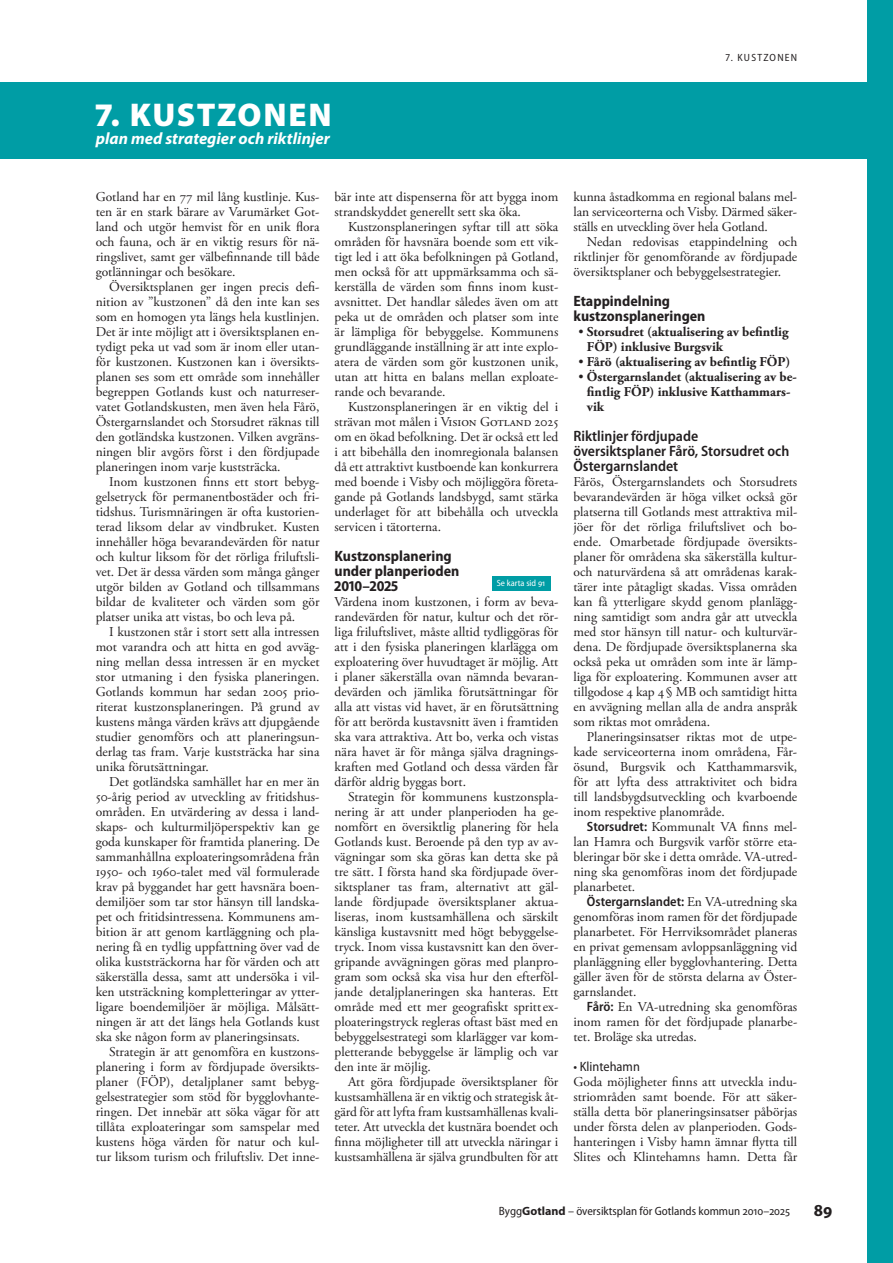
<style>
.page{position:relative;width:893px;height:1263px;background:#fff}
.page>*{position:absolute;margin:0;border:0;box-sizing:border-box;transform-origin:0 0}
.t1{font:900 33px "Myriad Pro";letter-spacing:.045em;color:#fff}
.t2{font:700 semi-condensed 18px "Myriad Pro";color:#231f20}
.t3{font:italic 700 16.5px "Myriad Pro";letter-spacing:.005em;color:#fff}
.t4{font:700 semi-condensed 15px/15px "Myriad Pro";color:#231f20}
.t5{font:600 semi-condensed 15px/15px "Myriad Pro";color:#231f20}
.t6{font:13.5px/15px "Adobe Garamond Pro";color:#231f20;text-align:justify}
.t7{font:700 13.5px/15px "Adobe Garamond Pro";color:#231f20}
.t8{font:600 semi-condensed 13.5px "Myriad Pro";color:#231f20}
.t9{font:semi-condensed 13.5px "Myriad Pro";color:#231f20}
.t10{font:semi-condensed 12px "Myriad Pro";color:#231f20}
.t11{font:semi-condensed 10.5px "Myriad Pro";letter-spacing:.12em;color:#231f20}
.t12{font:semi-condensed 9px "Myriad Pro";color:#fff}
.s1{font-weight:400}
.s2{font-family:"Myriad Pro";font-weight:600;font-stretch:semi-condensed}
.s3{font-family:"Adobe Garamond Pro";font-weight:400;font-stretch:normal}
.s4{font-weight:700;font-stretch:normal}
</style>
<div class="page">
<div style="left:0;top:82px;width:893px;height:77px;background:#009da5"></div>
<div style="left:867px;top:0;width:26px;height:1263px;background:#009da5"></div>
<div style="left:492px;top:576px;width:58px;height:15px;background:#009da5"></div>
<h1 class="t1" style="left:96px;top:93px;width:237px">7. KUSTZONEN</h1>
<p class="t3" style="left:96px;top:127px;width:236px">plan med strategier och riktlinjer</p>
<p class="t11" style="left:726px;top:52px;width:73px">7. kust zonen</p>
<p class="t6" style="left:96px;top:189px;width:225px">Gotland har en 77 mil lång kustlinje. Kus&shy;ten är en stark bärare av Varumärket Got&shy;land och utgör hemvist för en unik flora och fauna, och är en viktig resurs för nä&shy;ringslivet, samt ger välbefinnande till både gotlänningar och besökare.</p>
<p class="t6" style="left:96px;top:279px;width:225px;text-indent:13px">Översiktsplanen ger ingen precis defi&shy;nition av ”kustzonen” då den inte kan ses som en homogen yta längs hela kustlinjen.<br>Det är inte möjligt att i översiktsplanen en&shy;tydigt peka ut vad som är inom eller utan&shy;för kustzonen. Kustzonen kan i översikts&shy;planen ses som ett område som innehåller begreppen Gotlands kust och naturreser&shy;vatet Gotlandskusten, men även hela Fårö, Östergarnslandet och Storsudret räknas till den gotländska kustzonen. Vilken avgräns&shy;ningen blir avgörs först i den fördjupade planeringen inom varje kuststräcka.</p>
<p class="t6" style="left:96px;top:474px;width:225px;text-indent:13px">Inom kustzonen finns ett stort bebyg&shy;gelsetryck för permanentbostäder och fri&shy;tidshus. Turismnäringen är ofta kustorien&shy;terad liksom delar av vindbruket. Kusten innehåller höga bevarandevärden för natur och kultur liksom för det rörliga friluftsli&shy;vet. Det är dessa värden som många gånger utgör bilden av Gotland och tillsammans bildar de kvaliteter och värden som gör platser unika att vistas, bo och leva på.</p>
<p class="t6" style="left:96px;top:624px;width:225px;text-indent:13px">I kustzonen står i stort sett alla intressen mot varandra och att hitta en god avväg&shy;ning mellan dessa intressen är en mycket stor utmaning i den fysiska planeringen.<br>Gotlands kommun har sedan 2005 prio&shy;riterat kustzonsplaneringen. På grund av kustens många värden krävs att djupgående studier genomförs och att planeringsun&shy;derlag tas fram. Varje kuststräcka har sina unika förutsättningar.</p>
<p class="t6" style="left:96px;top:774px;width:225px;text-indent:13px">Det gotländska samhället har en mer än 50-årig period av utveckling av fritidshus&shy;områden. En utvärdering av dessa i land&shy;skaps- och kulturmiljöperspektiv kan ge goda kunskaper för framtida planering. De sammanhållna exploateringsområdena från 1950- och 1960-talet med väl formulerade krav på byggandet har gett havsnära boen&shy;demiljöer som tar stor hänsyn till landska&shy;pet och fritidsintressena. Kommunens am&shy;bition är att genom kartläggning och pla&shy;nering få en tydlig uppfattning över vad de olika kuststräckorna har för värden och att säkerställa dessa, samt att undersöka i vil&shy;ken utsträckning kompletteringar av ytter&shy;ligare boendemiljöer är möjliga. Målsätt&shy;ningen är att det längs hela Gotlands kust ska ske någon form av planeringsinsats.</p>
<p class="t6" style="left:96px;top:1044px;width:225px;text-indent:13px">Strategin är att genomföra en kustzons&shy;planering i form av fördjupade översikts&shy;planer (FÖP), detaljplaner samt bebyg&shy;gelsestrategier som stöd för bygglovhante&shy;ringen. Det innebär att söka vägar för att tillåta exploateringar som samspelar med kustens höga värden för natur och kul&shy;tur liksom turism och friluftsliv. Det inne-</p>
<p class="t6" style="left:335px;top:189px;width:225px">bär inte att dispenserna för att bygga inom strandskyddet generellt sett ska öka.</p>
<p class="t6" style="left:335px;top:219px;width:225px;text-indent:14px">Kustzonsplaneringen syftar till att söka områden för havsnära boende som ett vik&shy;tigt led i att öka befolkningen på Gotland, men också för att uppmärksamma och sä&shy;kerställa de värden som finns inom kust&shy;avsnittet. Det handlar således även om att peka ut de områden och platser som inte är lämpliga för bebyggelse. Kommunens grundläggande inställning är att inte explo&shy;atera de värden som gör kustzonen unik, utan att hitta en balans mellan exploate&shy;rande och bevarande.</p>
<p class="t6" style="left:335px;top:399px;width:225px;text-indent:14px">Kustzonsplaneringen är en viktig del i strävan mot målen i Vision Gotland 2025 om en ökad befolkning. Det är också ett led i att bibehålla den inomregionala balansen då ett attraktivt kustboende kan konkurrera med boende i Visby och möjliggöra företa&shy;gande på Gotlands landsbygd, samt stärka underlaget för att bibehålla och utveckla servicen i tätorterna.</p>
<p class="t4" style="left:335px;top:548px;width:126px">Kustzonsplanering under planperioden<br>2010–2025</p>
<p class="t12" style="left:497px;top:579px;width:50px">Se karta sid 91</p>
<p class="t6" style="left:335px;top:594px;width:225px">Värdena inom kustzonen, i form av beva&shy;randevärden för natur, kultur och det rör&shy;liga friluftslivet, måste alltid tydliggöras för att i den fysiska planeringen klarlägga om exploatering över huvudtaget är möjlig. Att i planer säkerställa ovan nämnda bevaran&shy;devärden och jämlika förutsättningar för alla att vistas vid havet, är en förutsättning för att berörda kustavsnitt även i framtiden ska vara attraktiva. Att bo, verka och vistas nära havet är för många själva dragnings&shy;kraften med Gotland och dessa värden får därför aldrig byggas bort.</p>
<p class="t6" style="left:335px;top:789px;width:225px;text-indent:14px">Strategin för kommunens kustzonspla&shy;nering är att under planperioden ha ge&shy;nomfört en översiktlig planering för hela Gotlands kust. Beroende på den typ av av&shy;vägningar som ska göras kan detta ske på tre sätt. I första hand ska fördjupade över&shy;siktsplaner tas fram, alternativt att gäl&shy;lande fördjupade översiktsplaner aktua&shy;liseras, inom kustsamhällena och särskilt känsliga kustavsnitt med högt bebyggelse&shy;tryck. Inom vissa kustavsnitt kan den över&shy;gripande avvägningen göras med planpro&shy;gram som också ska visa hur den efterföl&shy;jande detaljplaneringen ska hanteras. Ett område med ett mer geografiskt sprittex&shy;ploateringstryck regleras oftast bäst med en bebyggelsestrategi som klarlägger var kom&shy;pletterande bebyggelse är lämplig och var den inte är möjlig.</p>
<p class="t6" style="left:335px;top:1074px;width:225px;text-indent:14px">Att göra fördjupade översiktsplaner för kustsamhällena är en viktig och strategisk åt&shy;gärd för att lyfta fram kustsamhällenas kvali&shy;teter. Att utveckla det kustnära boendet och finna möjligheter till att utveckla näringar i kustsamhällena är själva grundbulten för att</p>
<p class="t6" style="left:573px;top:189px;width:225px">kunna åstadkomma en regional balans mel&shy;lan serviceorterna och Visby. Därmed säker&shy;ställs en utveckling över hela Gotland.</p>
<p class="t6" style="left:573px;top:234px;width:225px;text-indent:14px">Nedan redovisas etappindelning och riktlinjer för genomförande av fördjupade översiktsplaner och bebyggelsestrategier.</p>
<p class="t4" style="left:573px;top:293px;width:134px">Etappindelning kustzonsplaneringen</p>
<p class="t7" style="left:587px;top:324px;width:203px;text-indent:-9px"><span class="s1">•</span> Storsudret (aktualisering av befintlig<br>FÖP) inklusive Burgsvik</p>
<p class="t7" style="left:578px;top:354px;width:213px"><span class="s1">•</span> Fårö (aktualisering av befintlig FÖP)</p>
<p class="t7" style="left:587px;top:369px;width:211px;text-indent:-9px"><span class="s1">•</span> Östergarnslandet (aktualisering av be&shy;fintlig FÖP) inklusive Katthammars&shy;vik</p>
<p class="t5" style="left:573px;top:428px;width:217px">Riktlinjer fördjupade översiktsplaner Fårö, Storsudret och<br>Östergarnslandet</p>
<p class="t6" style="left:573px;top:474px;width:225px">Fårös, Östergarnslandets och Storsudrets bevarandevärden är höga vilket också gör platserna till Gotlands mest attraktiva mil&shy;jöer för det rörliga friluftslivet och bo&shy;ende. Omarbetade fördjupade översikts&shy;planer för områdena ska säkerställa kultur&shy;och naturvärdena så att områdenas karak&shy;tärer inte påtagligt skadas. Vissa områden kan få ytterligare skydd genom planlägg&shy;ning samtidigt som andra går att utveckla med stor hänsyn till natur- och kulturvär&shy;dena. De fördjupade översiktsplanerna ska också peka ut områden som inte är lämp&shy;liga för exploatering. Kommunen avser att tillgodose 4 kap 4§ MB och samtidigt hitta en avvägning mellan alla de andra anspråk som riktas mot områdena.</p>
<p class="t6" style="left:573px;top:729px;width:225px;text-indent:14px">Planeringsinsatser riktas mot de utpe&shy;kade serviceorterna inom områdena, Får&shy;ösund, Burgsvik och Katthammarsvik, för att lyfta dess attraktivitet och bidra till landsbygdsutveckling och kvarboende inom respektive planområde.</p>
<p class="t6" style="left:573px;top:819px;width:225px;text-indent:14px"><span class="s2">Storsudret:</span> Kommunalt VA finns mel&shy;lan Hamra och Burgsvik varför större eta&shy;bleringar bör ske i detta område. VA-utred&shy;ning ska genomföras inom det fördjupade planarbetet.</p>
<p class="t8" style="left:587px;top:894px;width:212px">Östergarnslandet: <span class="s3">En VA-utredning ska</span></p>
<p class="t6" style="left:573px;top:909px;width:225px">genomföras inom ramen för det fördjupade planarbetet. För Herrviksområdet planeras en privat gemensam avloppsanläggning vid planläggning eller bygglovhantering. Detta gäller även för de största delarna av Öster&shy;garnslandet.</p>
<p class="t6" style="left:573px;top:999px;width:225px;text-indent:14px"><span class="s2">Fårö:</span> En VA-utredning ska genomföras inom ramen för det fördjupade planarbe&shy;tet. Broläge ska utredas.</p>
<p class="t9" style="left:573px;top:1059px;width:68px">• Klintehamn</p>
<p class="t6" style="left:573px;top:1074px;width:225px">Goda möjligheter finns att utveckla indu&shy;striområden samt boende. För att säker&shy;ställa detta bör planeringsinsatser påbörjas under första delen av planperioden. Gods&shy;hanteringen i Visby hamn ämnar flytta till Slites och Klintehamns hamn. Detta får</p>
<p class="t10" style="left:499px;top:1204px;width:293px">Bygg<span class="s4">Gotland</span> – översiktsplan för Gotlands kommun 2010–2025</p>
<h2 class="t2" style="left:814px;top:1200px;width:20px">89</h2>
</div>
